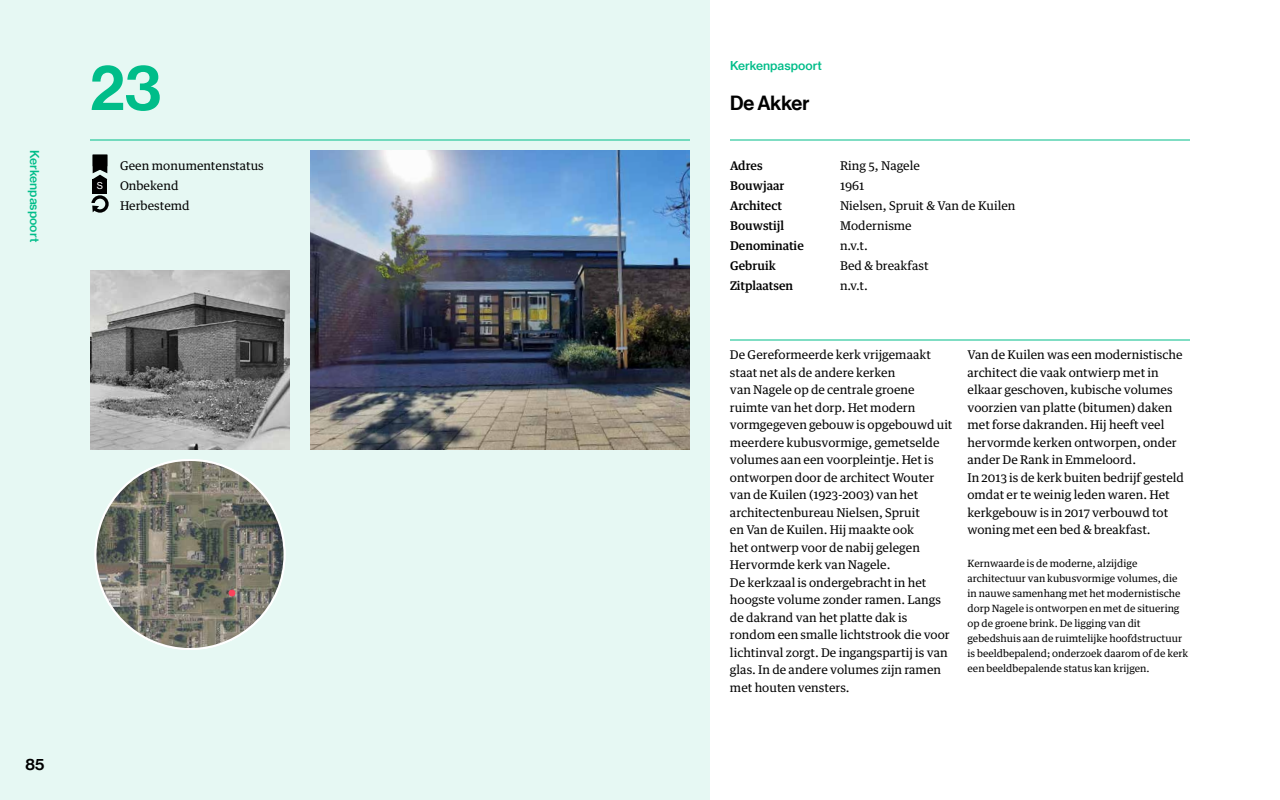
<style>
.page{position:relative;width:1280px;height:800px;background:#fff}
.page>*{position:absolute;margin:0;border:0;box-sizing:border-box;transform-origin:0 0}
.t1{font:64px "N Haas Grotesk DS Pro 65 Md";color:#00bd89}
.t2{font:20px "N Haas Grotesk DS Pro 65 Md";color:#000}
.t3{font:16px "N Haas Grotesk DS Pro 65 Md";color:#000}
.t4{font:12px/17.5px "Guardian Text Egyp";color:#000}
.t5{font:500 12px/20px "Guardian Text Egyp";color:#000}
.t6{font:12px "N Haas Grotesk TX Pro 65 Md";color:#00bd89}
.t7{font:10px/15px "Guardian Text Egyp";color:#000}
.t8{font:9.3px "N Haas Grotesk TX Pro 55 Rg";color:#fff}
</style>
<div class="page">
<div style="left:0;top:0;width:710px;height:800px;background:#e6f8f3"></div>
<hr style="left:730px;top:140px;width:460px;height:1px;background:#00bd89">
<hr style="left:90px;top:140px;width:600px;height:1px;background:#00bd89">
<hr style="left:730px;top:340px;width:460px;height:1px;background:#00bd89">
<div style="left:93px;top:179px;width:14px;height:14px;background:#000"></div>
<svg style="left:93px;top:155px;width:14px;height:24px"></svg>
<svg style="left:91px;top:195px;width:18px;height:18px"></svg>
<img style="left:95px;top:460px;width:190px;height:189px;border-radius:95px">
<img style="left:90px;top:270px;width:200px;height:180px">
<img style="left:310px;top:150px;width:380px;height:300px">
<svg style="left:229px;top:590px;width:6px;height:6px"></svg>
<p class="t6" style="left:42px;top:150px;width:93px;rotate:90deg">Kerkenpaspoort</p>
<h1 class="t1" style="left:90px;top:50px;width:73px">23</h1>
<p class="t8" style="left:97px;top:180px;width:8px">S</p>
<p class="t4" style="left:120px;top:155px;width:145px;line-height:20px">Geen monumentenstatus<br>Onbekend<br>Herbestemd</p>
<h3 class="t3" style="left:26px;top:755px;width:20px">85</h3>
<p class="t6" style="left:730px;top:58px;width:93px">Kerkenpaspoort</p>
<h2 class="t2" style="left:730px;top:91px;width:81px">De Akker</h2>
<p class="t5" style="left:730px;top:155px;width:75px">Adres<br>Bouwjaar<br>Architect<br>Bouwstijl<br>Denominatie<br>Gebruik<br>Zitplaatsen</p>
<p class="t4" style="left:840px;top:154px;width:177px;line-height:20px">Ring 5, Nagele<br>1961<br>Nielsen, Spruit &amp; Van de Kuilen<br>Modernisme<br>n.v.t.<br>Bed &amp; breakfast<br>n.v.t.</p>
<p class="t4" style="left:730px;top:345px;width:224px">De Gereformeerde kerk vrijgemaakt staat net als de andere kerken<br>van Nagele op de centrale groene ruimte van het dorp. Het modern vormgegeven gebouw is opgebouwd uit meerdere kubusvormige, gemetselde volumes aan een voorpleintje. Het is ontworpen door de architect Wouter van de Kuilen (1923-2003) van het architectenbureau Nielsen, Spruit<br>en Van de Kuilen. Hij maakte ook<br>het ontwerp voor de nabij gelegen Hervormde kerk van Nagele.<br>De kerkzaal is ondergebracht in het hoogste volume zonder ramen. Langs de dakrand van het platte dak is rondom een smalle lichtstrook die voor lichtinval zorgt. De ingangspartij is van glas. In de andere volumes zijn ramen met houten vensters.</p>
<p class="t4" style="left:968px;top:345px;width:218px">Van de Kuilen was een modernistische architect die vaak ontwierp met in elkaar geschoven, kubische volumes voorzien van platte (bitumen) daken met forse dakranden. Hij heeft veel hervormde kerken ontworpen, onder ander De Rank in Emmeloord.<br>In 2013 is de kerk buiten bedrijf gesteld omdat er te weinig leden waren. Het kerkgebouw is in 2017 verbouwd tot woning met een bed &amp; breakfast.</p>
<p class="t7" style="left:968px;top:555px;width:222px">Kernwaarde is de moderne, alzijdige architectuur van kubusvormige volumes, die in nauwe samenhang met het modernistische dorp Nagele is ontworpen en met de situering op de groene brink. De ligging van dit gebedshuis aan de ruimtelijke hoofdstructuur is beeldbepalend; onderzoek daarom of de kerk een beeldbepalende status kan krijgen.</p>
</div>
